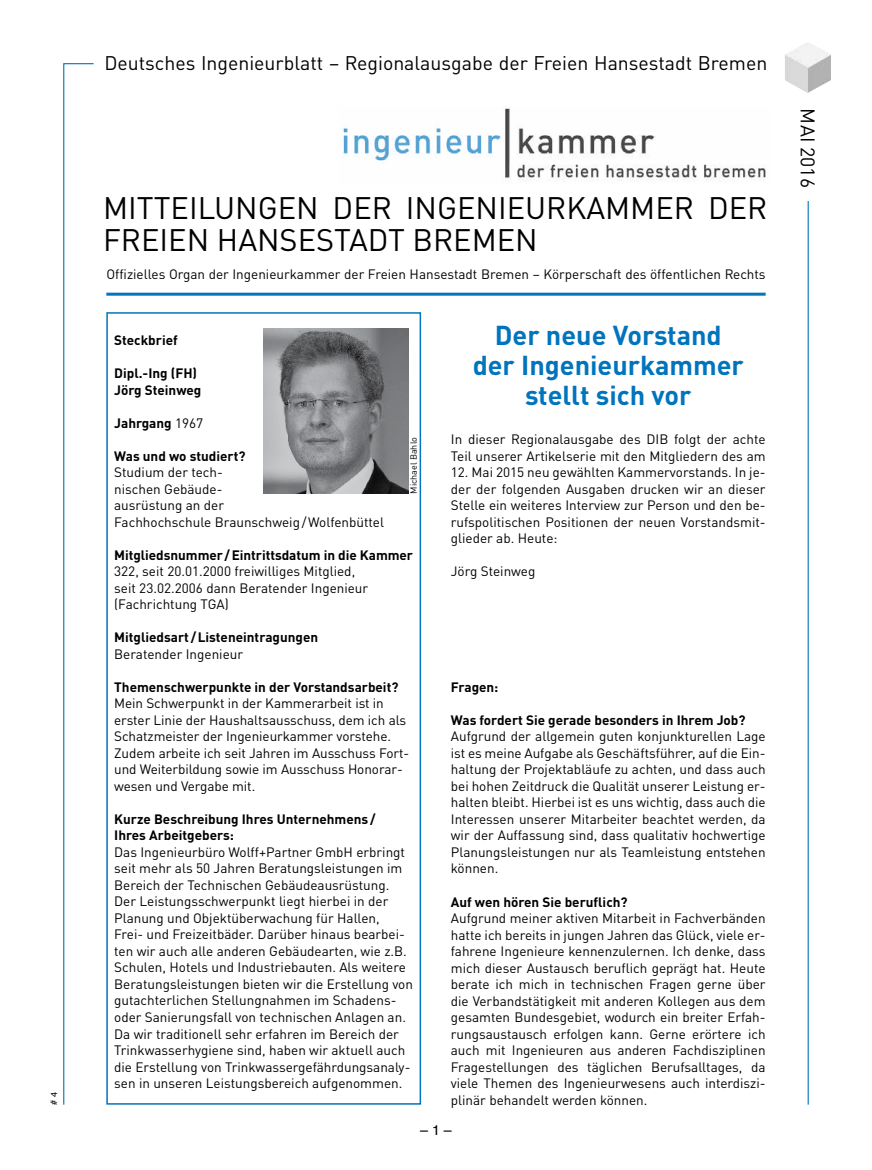
<style>
.page{position:relative;width:872px;height:1170px;background:#fff}
.page>*{position:absolute;margin:0;border:0;box-sizing:border-box;transform-origin:0 0}
.t1{font:30.75px/31.5px "DINOT";color:#000}
.t2{font:700 27px/30px "DINOT";color:#0074bc;text-align:center}
.t3{font:19.5px "DINOT";color:#000}
.t4{font:14.25px "Helvetica";color:#000}
.t5{font:13.5px/16.5px "DINOT";color:#000}
.t6{font:700 13.5px/16.5px "DINOT";color:#000}
.t7{font:9px "DINOT";color:#000}
.t8{font:9px "Helvetica";color:#000}
.s1{font-weight:400}
</style>
<div class="page">
<img style="left:785px;top:43px;width:46px;height:50px">
<hr style="left:807px;top:201px;width:1px;height:903px;background:#0074bc">
<svg style="left:63px;top:63px;width:31px;height:1042px"></svg>
<hr style="left:106px;top:293px;width:659px;height:3px;background:#0074bc">
<img style="left:343px;top:106px;width:423px;height:76px">
<div style="left:106px;top:312px;width:315px;height:792px;border:2px solid #0074bc"></div>
<img style="left:264px;top:328px;width:144px;height:166px">
<p class="t8" style="left:47px;top:1104px;width:14px;rotate:-90deg"># 4</p>
<h3 class="t3" style="left:104px;top:51px;width:664px">Deutsches Ingenieurblatt – Regionalausgabe der Freien Hansestadt Bremen</h3>
<h1 class="t1" style="left:103px;top:192px;width:665px">MITTEILUNGEN DER INGENIEURKAMMER DER<br>FREIEN HANSESTADT BREMEN</h1>
<p class="t5" style="left:106px;top:266px;width:661px">Offizielles Organ der Ingenieurkammer der Freien Hansestadt Bremen – Körperschaft des öffentlichen Rechts</p>
<p class="t6" style="left:114px;top:331px;width:65px">Steckbrief</p>
<p class="t6" style="left:114px;top:364px;width:89px">Dipl.-Ing (FH)<br>Jörg Steinweg</p>
<p class="t6" style="left:114px;top:414px;width:91px">Jahrgang <span class="s1">1967</span></p>
<p class="t6" style="left:114px;top:447px;width:133px">Was und wo studiert?</p>
<p class="t5" style="left:114px;top:464px;width:271px">Studium der tech-<br>nischen Gebäude-<br>ausrüstung an der<br>Fachhochschule Braunschweig/Wolfenbüttel</p>
<p class="t6" style="left:114px;top:546px;width:300px">Mitgliedsnummer /Eintrittsdatum in die Kammer</p>
<p class="t5" style="left:114px;top:563px;width:255px">322, seit 20.01.2000 freiwilliges Mitglied, seit 23.02.2006 dann Beratender Ingenieur (Fachrichtung TGA)</p>
<p class="t6" style="left:114px;top:628px;width:205px">Mitgliedsart /Listeneintragungen</p>
<p class="t5" style="left:114px;top:645px;width:130px">Beratender Ingenieur</p>
<p class="t6" style="left:114px;top:678px;width:286px">Themenschwerpunkte in der Vorstandsarbeit?</p>
<p class="t5" style="left:114px;top:695px;width:296px">Mein Schwerpunkt in der Kammerarbeit ist in erster Linie der Haushaltsausschuss, dem ich als Schatzmeister der Ingenieurkammer vorstehe.<br>Zudem arbeite ich seit Jahren im Ausschuss Fort&shy;und Weiterbildung sowie im Ausschuss Honorar&shy;wesen und Vergabe mit.</p>
<p class="t6" style="left:114px;top:810px;width:263px">Kurze Beschreibung Ihres Unternehmens/<br>Ihres Arbeitgebers:</p>
<p class="t5" style="left:114px;top:843px;width:300px">Das Ingenieurbüro Wolff+Partner GmbH erbringt seit mehr als 50 Jahren Beratungsleistungen im Bereich der Technischen Gebäudeausrüstung.<br>Der Leistungsschwerpunkt liegt hierbei in der Planung und Objektüberwachung für Hallen,<br>Frei- und Freizeitbäder. Darüber hinaus bearbei&shy;ten wir auch alle anderen Gebäudearten, wie z.B.<br>Schulen, Hotels und Industriebauten. Als weitere Beratungsleistungen bieten wir die Erstellung von gutachterlichen Stellungnahmen im Schadens&shy;oder Sanierungsfall von technischen Anlagen an.<br>Da wir traditionell sehr erfahren im Bereich der Trinkwasserhygiene sind, haben wir aktuell auch die Erstellung von Trinkwassergefährdungsanaly&shy;sen in unseren Leistungsbereich aufgenommen.</p>
<p class="t7" style="left:408px;top:494px;width:58px;rotate:-90deg">Michael Bahlo</p>
<h2 class="t2" style="left:473px;top:319px;width:273px">Der neue Vorstand der Ingenieurkammer stellt sich vor</h2>
<p class="t5" style="left:451px;top:431px;width:316px">In dieser Regionalausgabe des DIB folgt der achte<br>Teil unserer Artikelserie mit den Mitgliedern des am</p>
<p class="t5" style="left:451px;top:464px;width:316px;text-align:justify">12. Mai 2015 neu gewählten Kammervorstands. In je&shy;der der folgenden Ausgaben drucken wir an dieser Stelle ein weiteres Interview zur Person und den be&shy;rufspolitischen Positionen der neuen Vorstandsmit&shy;glieder ab. Heute:</p>
<p class="t5" style="left:451px;top:563px;width:86px">Jörg Steinweg</p>
<p class="t6" style="left:451px;top:678px;width:49px">Fragen:</p>
<p class="t6" style="left:451px;top:711px;width:296px">Was fordert Sie gerade besonders in Ihrem Job?</p>
<p class="t5" style="left:451px;top:728px;width:316px;text-align:justify">Aufgrund der allgemein guten konjunkturellen Lage ist es meine Aufgabe als Geschäftsführer, auf die Ein&shy;haltung der Projektabläufe zu achten, und dass auch bei hohen Zeitdruck die Qualität unserer Leistung er&shy;halten bleibt. Hierbei ist es uns wichtig, dass auch die Interessen unserer Mitarbeiter beachtet werden, da wir der Auffassung sind, dass qualitativ hochwertige Planungsleistungen nur als Teamleistung entstehen können.</p>
<p class="t6" style="left:451px;top:892px;width:178px">Auf wen hören Sie beruflich?</p>
<p class="t5" style="left:451px;top:909px;width:316px;text-align:justify">Aufgrund meiner aktiven Mitarbeit in Fachverbänden hatte ich bereits in jungen Jahren das Glück, viele er&shy;fahrene Ingenieure kennenzulernen. Ich denke, dass mich dieser Austausch beruflich geprägt hat. Heute berate ich mich in technischen Fragen gerne über die Verbandstätigkeit mit anderen Kollegen aus dem gesamten Bundesgebiet, wodurch ein breiter Erfah&shy;rungsaustausch erfolgen kann. Gerne erörtere ich auch mit Ingenieuren aus anderen Fachdisziplinen Fragestellungen des täglichen Berufsalltages, da viele Themen des Ingenieurwesens auch interdiszi&shy;plinär behandelt werden können.</p>
<p class="t4" style="left:420px;top:1118px;width:33px">– 1 –</p>
<h3 class="t3" style="left:820px;top:108px;width:81px;rotate:90deg">MAI 2016</h3>
</div>
